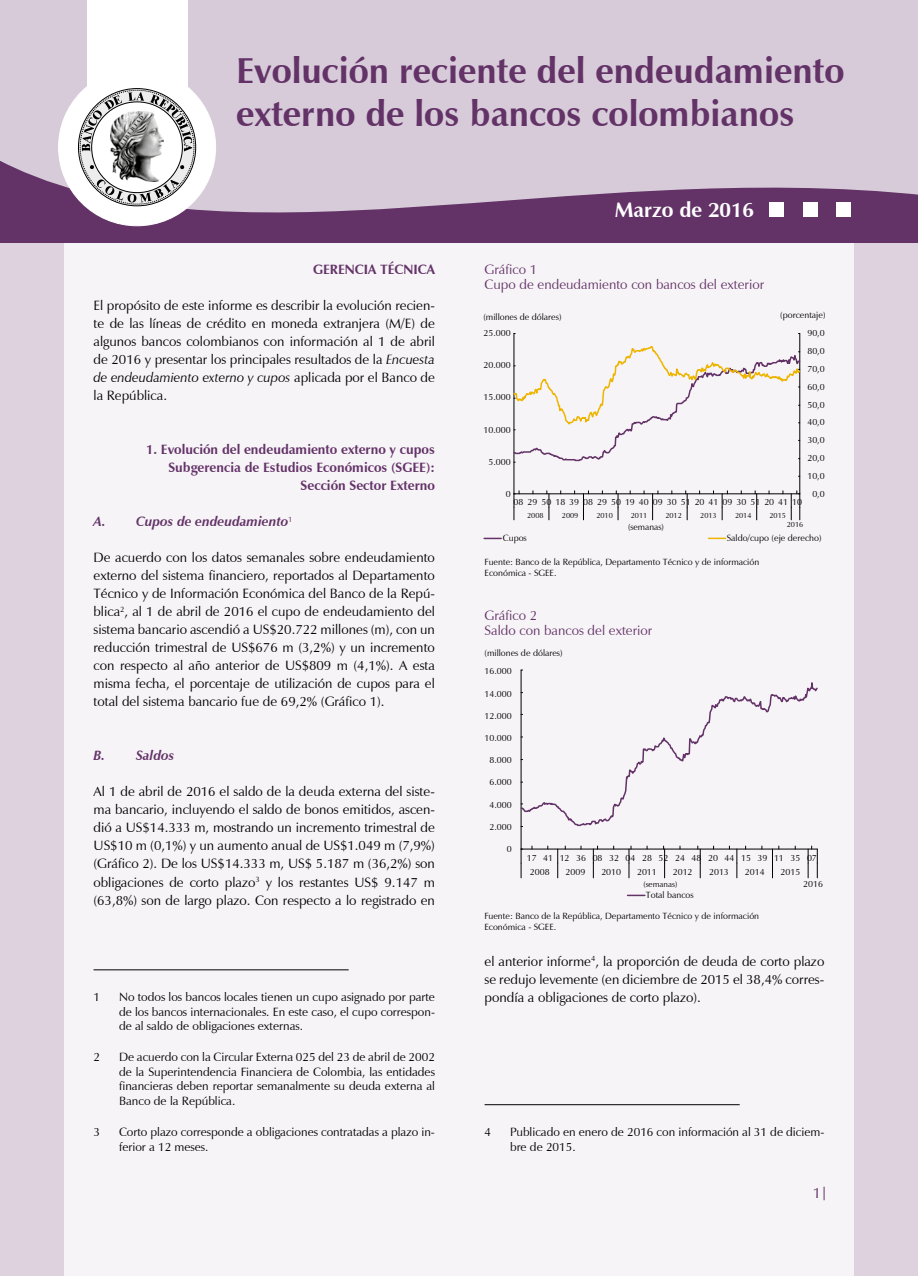
<style>
.page{position:relative;width:918px;height:1276px;background:#fff}
.page>*{position:absolute;margin:0;border:0;box-sizing:border-box;transform-origin:0 0}
.t1{font:700 36px/43.2px "Zapf Humanist 601 BT";color:#633368}
.t2{font:700 21px "Zapf Humanist 601 BT";color:#fff}
.t3{font:15px "Zapf Humanist 601 BT";color:#633368}
.t4{font:13.5px/18px "Zapf Humanist 601 BT";color:#000;text-align:justify}
.t5{font:700 13.5px/18px "Zapf Humanist 601 BT";color:#633368;text-align:right}
.t6{font:13.5px/15px "Zapf Humanist 601 BT";color:#633368}
.t7{font:italic 700 13.5px "Zapf Humanist 601 BT";color:#633368}
.t8{font:12px/14.4px "Zapf Humanist 601 BT";color:#000;text-align:justify}
.t9{font:9px/10.8px "Zapf Humanist 601 BT";color:#000}
.t10{font:8.25px "Zapf Humanist 601 BT";color:#000}
.t11{font:7.5px "Zapf Humanist 601 BT";color:#000}
.s1{font-style:italic}
</style>
<div class="page">
<div style="left:64px;top:195px;width:791px;height:1081px;background:#f7f4f7"></div>
<svg style="left:824px;top:1186px;width:1px;height:14px"></svg>
<div style="left:855px;top:195px;width:63px;height:1081px;background:#ddd2de"></div>
<div style="left:0;top:195px;width:64px;height:1081px;background:#ddd2de"></div>
<div style="left:0;top:0;width:917px;height:242px;background:#633368"></div>
<svg style="left:0;top:0;width:918px;height:212px;background:#cec0d1"></svg>
<div style="left:87px;top:0;width:100px;height:165px;background:#fff"></div>
<div style="left:59px;top:69px;width:157px;height:157px;background:#fff;border-radius:50%"></div>
<svg style="left:73px;top:88px;width:123px;height:118px"></svg>
<img style="left:111px;top:111px;width:53px;height:70px">
<div style="left:769px;top:202px;width:15px;height:14px;background:#fff"></div>
<div style="left:803px;top:202px;width:15px;height:14px;background:#fff"></div>
<div style="left:836px;top:202px;width:15px;height:14px;background:#fff"></div>
<svg style="left:484px;top:538px;width:17px;height:1px"></svg>
<svg style="left:709px;top:537px;width:17px;height:2px"></svg>
<hr style="left:799px;top:333px;width:1px;height:161px;background:#000">
<hr style="left:514px;top:333px;width:1px;height:161px;background:#000">
<hr style="left:514px;top:493px;width:286px;height:1px;background:#000">
<svg style="left:513px;top:344px;width:288px;height:119px"></svg>
<svg style="left:514px;top:491px;width:6px;height:29px"></svg>
<svg style="left:547px;top:491px;width:3px;height:29px"></svg>
<svg style="left:583px;top:491px;width:6px;height:29px"></svg>
<svg style="left:616px;top:491px;width:3px;height:29px"></svg>
<svg style="left:652px;top:491px;width:7px;height:29px"></svg>
<svg style="left:685px;top:491px;width:3px;height:29px"></svg>
<svg style="left:722px;top:491px;width:6px;height:29px"></svg>
<svg style="left:755px;top:491px;width:2px;height:29px"></svg>
<svg style="left:791px;top:491px;width:9px;height:29px"></svg>
<svg style="left:628px;top:894px;width:17px;height:2px"></svg>
<hr style="left:521px;top:670px;width:1px;height:179px;background:#000">
<hr style="left:521px;top:848px;width:296px;height:1px;background:#000">
<svg style="left:521px;top:848px;width:2px;height:30px"></svg>
<svg style="left:557px;top:849px;width:1px;height:29px"></svg>
<svg style="left:737px;top:849px;width:1px;height:29px"></svg>
<svg style="left:772px;top:849px;width:1px;height:29px"></svg>
<svg style="left:520px;top:669px;width:298px;height:158px"></svg>
<svg style="left:593px;top:846px;width:5px;height:32px"></svg>
<svg style="left:629px;top:846px;width:3px;height:32px"></svg>
<svg style="left:663px;top:846px;width:2px;height:32px"></svg>
<svg style="left:698px;top:846px;width:3px;height:32px"></svg>
<svg style="left:808px;top:846px;width:10px;height:32px"></svg>
<hr style="left:94px;top:969px;width:255px;height:1px;background:#000">
<hr style="left:485px;top:1104px;width:255px;height:1px;background:#000">
<h1 class="t1" style="left:236px;top:49px;width:610px">Evolución reciente del endeudamiento externo de los bancos colombianos</h1>
<p class="t5" style="left:313px;top:261px;width:123px">GERENCIA TÉCNICA</p>
<p class="t4" style="left:94px;top:297px;width:343px">El propósito de este informe es describir la evolución recien&shy;te de las líneas de crédito en moneda extranjera (M/E) de algunos bancos colombianos con información al 1 de abril de 2016 y presentar los principales resultados de la <span class="s1">Encuesta de endeudamiento externo y cupos</span> aplicada por el Banco de la República.</p>
<p class="t5" style="left:146px;top:441px;width:290px">1. Evolución del endeudamiento externo y cupos<br>Subgerencia de Estudios Económicos (SGEE):<br>Sección Sector Externo</p>
<p class="t7" style="left:94px;top:513px;width:201px">A. Cupos de endeudamiento<sup>1</sup></p>
<p class="t4" style="left:94px;top:549px;width:343px">De acuerdo con los datos semanales sobre endeudamiento externo del sistema financiero, reportados al Departamento Técnico y de Información Económica del Banco de la Repú&shy;blica<sup>2</sup>, al 1 de abril de 2016 el cupo de endeudamiento del sistema bancario ascendió a US$20.722 millones (m), con un reducción trimestral de US$676 m (3,2%) y un incremento con respecto al año anterior de US$809 m (4,1%). A esta misma fecha, el porcentaje de utilización de cupos para el total del sistema bancario fue de 69,2% (Gráfico 1).</p>
<p class="t7" style="left:94px;top:747px;width:82px">B. Saldos</p>
<p class="t4" style="left:94px;top:783px;width:343px">Al 1 de abril de 2016 el saldo de la deuda externa del siste&shy;ma bancario, incluyendo el saldo de bonos emitidos, ascen&shy;dió a US$14.333 m, mostrando un incremento trimestral de US$10 m (0,1%) y un aumento anual de US$1.049 m (7,9%) (Gráfico 2). De los US$14.333 m, US$ 5.187 m (36,2%) son obligaciones de corto plazo<sup>3</sup> y los restantes US$ 9.147 m (63,8%) son de largo plazo. Con respecto a lo registrado en</p>
<p class="t8" style="left:94px;top:990px;width:8px">1</p>
<p class="t8" style="left:119px;top:990px;width:317px">No todos los bancos locales tienen un cupo asignado por parte de los bancos internacionales. En este caso, el cupo correspon&shy;de al saldo de obligaciones externas.</p>
<p class="t8" style="left:94px;top:1050px;width:8px">2</p>
<p class="t8" style="left:119px;top:1050px;width:317px">De acuerdo con la Circular Externa 025 del 23 de abril de 2002 de la Superintendencia Financiera de Colombia, las entidades financieras deben reportar semanalmente su deuda externa al Banco de la República.</p>
<p class="t8" style="left:94px;top:1124px;width:8px">3</p>
<p class="t8" style="left:119px;top:1124px;width:317px">Corto plazo corresponde a obligaciones contratadas a plazo in&shy;ferior a 12 meses.</p>
<h2 class="t2" style="left:615px;top:197px;width:141px">Marzo de 2016</h2>
<p class="t6" style="left:485px;top:262px;width:281px">Gráfico 1<br>Cupo de endeudamiento con bancos del exterior</p>
<p class="t9" style="left:483px;top:311px;width:80px">(millones de dólares)</p>
<p class="t9" style="left:483px;top:327px;width:29px">25.000</p>
<p class="t9" style="left:483px;top:359px;width:29px">20.000</p>
<p class="t9" style="left:483px;top:392px;width:29px">15.000</p>
<p class="t9" style="left:483px;top:424px;width:29px">10.000</p>
<p class="t9" style="left:488px;top:456px;width:24px">5.000</p>
<p class="t9" style="left:780px;top:309px;width:47px">(porcentaje)</p>
<p class="t9" style="left:807px;top:327px;width:19px">90,0</p>
<p class="t9" style="left:807px;top:345px;width:19px">80,0</p>
<p class="t9" style="left:807px;top:363px;width:19px">70,0</p>
<p class="t9" style="left:807px;top:381px;width:19px">60,0</p>
<p class="t9" style="left:807px;top:399px;width:19px">50,0</p>
<p class="t9" style="left:807px;top:417px;width:19px">40,0</p>
<p class="t9" style="left:807px;top:435px;width:19px">30,0</p>
<p class="t9" style="left:807px;top:453px;width:19px">20,0</p>
<p class="t9" style="left:807px;top:471px;width:19px">10,0</p>
<p class="t9" style="left:506px;top:489px;width:6px">0</p>
<p class="t9" style="left:514px;top:496px;width:290px">08 29 50 18 39 08 29 50 19 40 09 30 51 20 41 09 30 51 20 41 10</p>
<p class="t11" style="left:527px;top:510px;width:18px">2008</p>
<p class="t11" style="left:562px;top:510px;width:18px">2009</p>
<p class="t11" style="left:596px;top:510px;width:18px">2010</p>
<p class="t11" style="left:631px;top:510px;width:18px">2011</p>
<p class="t11" style="left:665px;top:510px;width:18px">2012</p>
<p class="t11" style="left:700px;top:510px;width:18px">2013</p>
<p class="t11" style="left:735px;top:510px;width:18px">2014</p>
<p class="t11" style="left:770px;top:510px;width:18px">2015</p>
<p class="t11" style="left:787px;top:520px;width:18px">2016</p>
<p class="t9" style="left:628px;top:522px;width:37px">(semanas)</p>
<p class="t9" style="left:812px;top:489px;width:14px">0,0</p>
<p class="t9" style="left:503px;top:532px;width:25px">Cupos</p>
<p class="t9" style="left:727px;top:532px;width:96px">Saldo/cupo (eje derecho)</p>
<p class="t9" style="left:485px;top:557px;width:276px">Fuente: Banco de la República, Departamento Técnico y de información<br>Económica - SGEE.</p>
<p class="t6" style="left:485px;top:608px;width:169px">Gráfico 2<br>Saldo con bancos del exterior</p>
<p class="t9" style="left:485px;top:647px;width:80px">(millones de dólares)</p>
<p class="t9" style="left:485px;top:666px;width:29px">16.000</p>
<p class="t9" style="left:485px;top:688px;width:29px">14.000</p>
<p class="t9" style="left:485px;top:710px;width:29px">12.000</p>
<p class="t9" style="left:485px;top:732px;width:29px">10.000</p>
<p class="t9" style="left:490px;top:754px;width:24px">8.000</p>
<p class="t9" style="left:490px;top:777px;width:24px">6.000</p>
<p class="t9" style="left:490px;top:799px;width:24px">4.000</p>
<p class="t9" style="left:490px;top:821px;width:24px">2.000</p>
<p class="t9" style="left:507px;top:843px;width:6px">0</p>
<p class="t9" style="left:530px;top:850px;width:289px;line-height:14.4px;text-indent:-3px">17 41 12 36 08 32 04 28 52 24 48 20 44 15 39 11 35 07<br>2008</p>
<p class="t9" style="left:566px;top:866px;width:21px">2009</p>
<p class="t9" style="left:601px;top:866px;width:21px">2010</p>
<p class="t9" style="left:637px;top:866px;width:21px">2011</p>
<p class="t9" style="left:673px;top:866px;width:21px">2012</p>
<p class="t9" style="left:709px;top:866px;width:21px">2013</p>
<p class="t9" style="left:745px;top:866px;width:21px">2014</p>
<p class="t9" style="left:781px;top:866px;width:21px">2015</p>
<p class="t10" style="left:643px;top:879px;width:35px">(semanas)</p>
<p class="t9" style="left:646px;top:889px;width:49px">Total bancos</p>
<p class="t9" style="left:803px;top:878px;width:21px">2016</p>
<p class="t9" style="left:484px;top:910px;width:276px">Fuente: Banco de la República, Departamento Técnico y de información<br>Económica - SGEE.</p>
<p class="t4" style="left:485px;top:952px;width:341px">el anterior informe<sup>4</sup>, la proporción de deuda de corto plazo se redujo levemente (en diciembre de 2015 el 38,4% corres&shy;pondía a obligaciones de corto plazo).</p>
<p class="t8" style="left:485px;top:1124px;width:8px">4</p>
<p class="t8" style="left:510px;top:1124px;width:316px">Publicado en enero de 2016 con información al 31 de diciem&shy;bre de 2015.</p>
<p class="t3" style="left:813px;top:1184px;width:10px">1</p>
</div>
